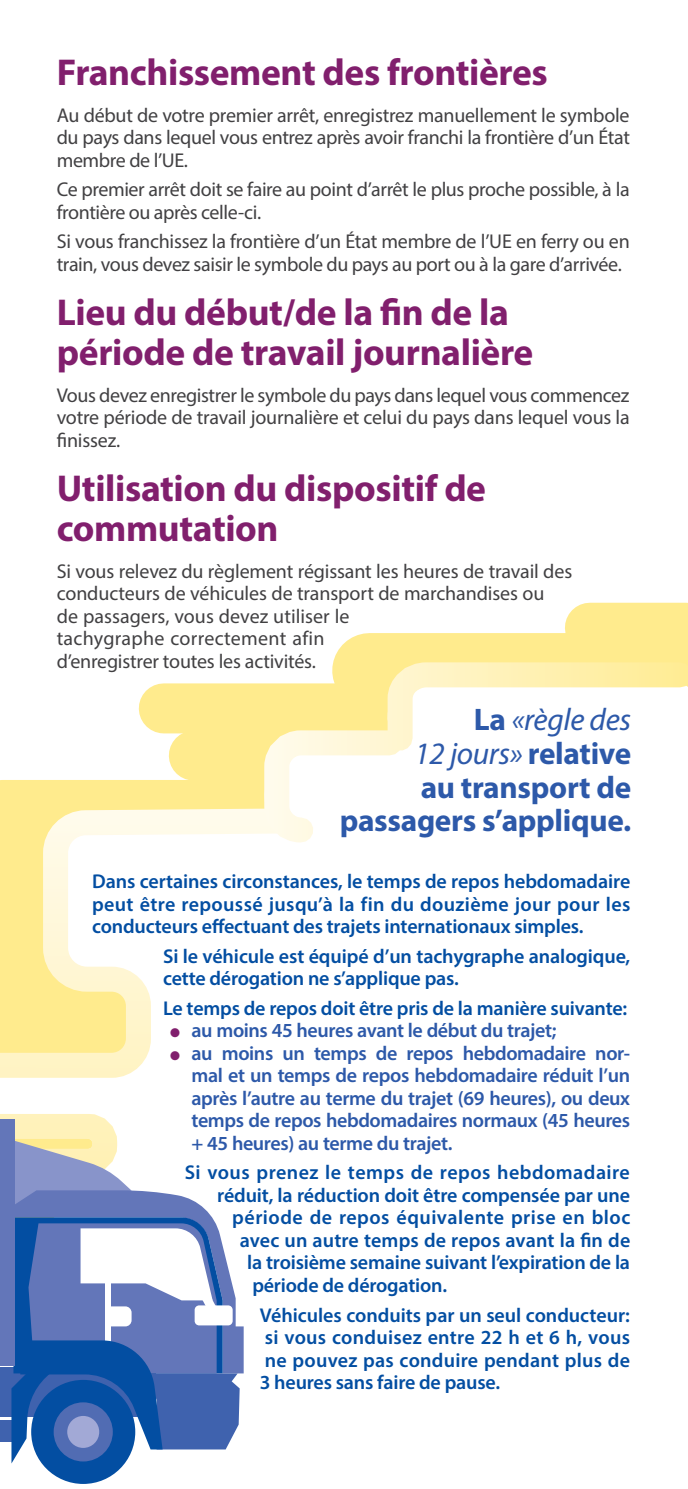
<style>
.page{position:relative;width:688px;height:1489px;background:#fff}
.page>*{position:absolute;margin:0;border:0;box-sizing:border-box;transform-origin:0 0}
.H1-TITLES_chapter{font:700 37.5px/40px "Myriad Pro";letter-spacing:-.01em;color:#811f6d}
.Subtitle-Blue_paragr{font:700 31.25px/33.8px "Myriad Pro";letter-spacing:-.01em;color:#2d59a9;text-align:right}
.TEXT{font:20px/22.5px "Myriad Pro";letter-spacing:-.01em;color:#414042}
.Blue_Text_paragraph{font:600 20px/22.5px "Myriad Pro";letter-spacing:-.01em;color:#034ea2;text-align:justify}
.t1{font:600 20px/22.5px "Myriad Pro";letter-spacing:-.02em;color:#2d59a9;text-align:justify}
.Blue_Text_paragraph-2{font:600 20px "Myriad Pro";letter-spacing:.025em;color:#034ea2}
.s1{font-weight:400;font-style:italic}
.s2{color:#811f6d}
</style>
<div class="page">
<div style="left:369px;top:633px;width:316px;height:75px;background:#ffeb8d"></div>
<div style="left:589px;top:602px;width:96px;height:50px;background:#ffeb8d"></div>
<div style="left:164px;top:683px;width:288px;height:50px;background:#ffeb8d"></div>
<div style="left:2px;top:780px;width:316px;height:75px;background:#ffeb8d"></div>
<div style="left:194px;top:730px;width:420px;height:50px;background:#ffeb8d"></div>
<svg style="left:0;top:795px;width:252px;height:562px"></svg>
<div style="left:0;top:1419px;width:17px;height:22px;background:#3f62ae"></div>
<div style="left:0;top:1366px;width:155px;height:50px;background:#3f62ae"></div>
<svg style="left:15px;top:1140px;width:117px;height:50px;background:#b7bac7"></svg>
<svg style="left:15px;top:1190px;width:228px;height:183px;fill:#6376b9"></svg>
<svg style="left:11px;top:1217px;width:228px;height:246px"></svg>
<div style="left:31px;top:1379px;width:104px;height:104px;background:#034ea2;border-radius:50%"></div>
<div style="left:54px;top:1402px;width:59px;height:59px;background:#516cb3;border-radius:50%"></div>
<div style="left:67px;top:1415px;width:32px;height:32px;background:#a2a9d6;border-radius:50%"></div>
<div style="left:0;top:1118px;width:15px;height:247px;background:#6376b9"></div>
<svg style="left:252px;top:650px;width:435px;height:205px"></svg>
<h1 class="H1-TITLES_chapter" style="left:57px;top:51px;width:492px">Franchissement des frontières</h1>
<p class="TEXT" style="left:57px;top:103px;width:574px;text-align:justify">Au début de votre premier arrêt, enregistrez manuellement le symbole du pays dans lequel vous entrez après avoir franchi la frontière d’un État membre de l’UE.</p>
<p class="TEXT" style="left:57px;top:178px;width:574px">Ce premier arrêt doit se faire au point d’arrêt le plus proche possible, à la frontière ou après celle-ci.</p>
<p class="TEXT" style="left:57px;top:230px;width:574px">Si vous franchissez la frontière d’un État membre de l’UE en ferry ou en train, vous devez saisir le symbole du pays au port ou à la gare d’arrivée.</p>
<h1 class="H1-TITLES_chapter" style="left:57px;top:291px;width:478px">Lieu du début/de la fin de la période de travail journalière</h1>
<p class="TEXT" style="left:57px;top:383px;width:574px;text-align:justify">Vous devez enregistrer le symbole du pays dans lequel vous commencez votre période de travail journalière et celui du pays dans lequel vous la finissez.</p>
<h1 class="H1-TITLES_chapter" style="left:57px;top:467px;width:431px">Utilisation du dispositif de commutation</h1>
<p class="TEXT" style="left:57px;top:559px;width:517px">Si vous relevez du règlement régissant les heures de travail des conducteurs de véhicules de transport de marchandises ou<br>de passagers, vous devez utiliser le<br>tachygraphe correctement afin<br>d’enregistrer toutes les activités.</p>
<h2 class="Subtitle-Blue_paragr" style="left:339px;top:701px;width:293px">La <span class="s1">«règle des<br>12 jours»</span> relative<br>au transport de passagers s’applique.</h2>
<p class="Blue_Text_paragraph" style="left:92px;top:869px;width:539px">Dans certaines circonstances, le temps de repos hebdomadaire peut être repoussé jusqu’à la fin du douzième jour pour les conducteurs effectuant des trajets internationaux simples.</p>
<p class="Blue_Text_paragraph" style="left:163px;top:944px;width:468px">Si le véhicule est équipé d’un tachygraphe analogique, cette dérogation ne s’applique pas.</p>
<p class="Blue_Text_paragraph" style="left:163px;top:996px;width:465px">Le temps de repos doit être pris de la manière suivante:</p>
<p class="t1" style="left:170px;top:1018px;width:387px"><span class="s2">●</span> au moins 45 heures avant le début du trajet;</p>
<p class="t1" style="left:191px;top:1041px;width:440px;text-indent:-21px"><span class="s2">●</span> au moins un temps de repos hebdomadaire nor&shy;mal et un temps de repos hebdomadaire réduit l’un après l’autre au terme du trajet (69 heures), ou deux temps de repos hebdomadaires normaux (45 heures + 45 heures) au terme du trajet.</p>
<p class="Blue_Text_paragraph-2" style="left:185px;top:1159px;width:446px">Si vous prenez le temps de repos hebdomadaire</p>
<p class="Blue_Text_paragraph" style="left:217px;top:1183px;width:414px">réduit, la réduction doit être compensée par une</p>
<p class="Blue_Text_paragraph-2" style="left:232px;top:1204px;width:399px">période de repos équivalente prise en bloc</p>
<p class="Blue_Text_paragraph" style="left:240px;top:1228px;width:392px">avec un autre temps de repos avant la fin de</p>
<p class="Blue_Text_paragraph" style="left:247px;top:1250px;width:384px">la troisième semaine suivant l’expiration de la</p>
<p class="Blue_Text_paragraph" style="left:252px;top:1273px;width:196px">période de dérogation.</p>
<p class="Blue_Text_paragraph" style="left:260px;top:1302px;width:371px">Véhicules conduits par un seul conducteur: si vous conduisez entre 22 h et 6 h, vous ne pouvez pas conduire pendant plus de 3 heures sans faire de pause.</p>
</div>
